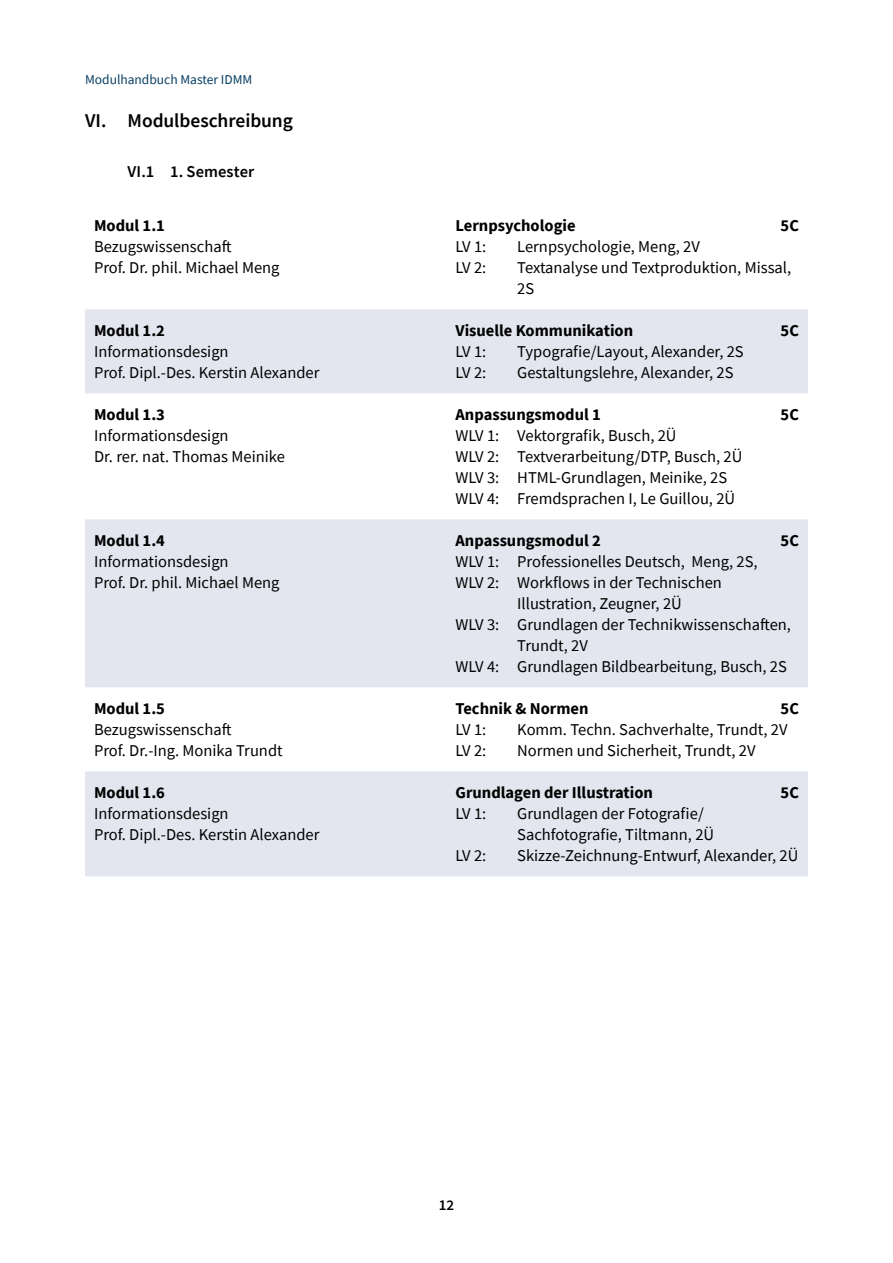
<style>
.page{position:relative;width:893px;height:1263px;background:#fff}
.page>*{position:absolute;margin:0;border:0;box-sizing:border-box;transform-origin:0 0}
.t1{font:600 19.5px "Source Sans Pro";letter-spacing:-.005em;color:#000}
.t2{font:16.5px/21px "Source Sans Pro";color:#000}
.t3{font:700 16.5px "Source Sans Pro";color:#000}
.t4{font:600 16.5px "Source Sans Pro";letter-spacing:.005em;color:#000}
.t5{font:600 15px "Source Sans Pro";color:#000}
.t6{font:13.5px "Source Sans Pro";color:#083f65}
</style>
<div class="page">
<svg style="left:85px;top:309px;width:723px;height:567px;fill:#e3e6ee"></svg>
<p class="t6" style="left:85px;top:71px;width:169px">Modulhandbuch Master IDMM</p>
<p class="t1" style="left:85px;top:108px;width:209px">VI. Modulbeschreibung</p>
<p class="t4" style="left:128px;top:160px;width:128px">VI.1 1. Semester</p>
<p class="t3" style="left:94px;top:214px;width:72px">Modul 1.1</p>
<p class="t2" style="left:94px;top:236px;width:187px">Bezugswissenschaft<br>Prof. Dr. phil. Michael Meng</p>
<p class="t3" style="left:94px;top:319px;width:72px">Modul 1.2</p>
<p class="t2" style="left:94px;top:341px;width:227px">Informationsdesign<br>Prof. Dipl.-Des. Kerstin Alexander</p>
<p class="t3" style="left:94px;top:403px;width:72px">Modul 1.3</p>
<p class="t2" style="left:94px;top:425px;width:192px">Informationsdesign<br>Dr. rer. nat. Thomas Meinike</p>
<p class="t3" style="left:94px;top:529px;width:72px">Modul 1.4</p>
<p class="t2" style="left:94px;top:551px;width:187px">Informationsdesign<br>Prof. Dr. phil. Michael Meng</p>
<p class="t3" style="left:94px;top:697px;width:72px">Modul 1.5</p>
<p class="t2" style="left:94px;top:719px;width:190px">Bezugswissenschaft<br>Prof. Dr.-Ing. Monika Trundt</p>
<p class="t3" style="left:94px;top:781px;width:72px">Modul 1.6</p>
<p class="t2" style="left:94px;top:803px;width:227px">Informationsdesign<br>Prof. Dipl.-Des. Kerstin Alexander</p>
<p class="t3" style="left:455px;top:214px;width:122px">Lernpsychologie</p>
<p class="t3" style="left:781px;top:214px;width:20px">5C</p>
<p class="t2" style="left:455px;top:236px;width:32px">LV 1:</p>
<p class="t2" style="left:517px;top:236px;width:184px">Lernpsychologie, Meng, 2V</p>
<p class="t2" style="left:455px;top:257px;width:32px">LV 2:</p>
<p class="t2" style="left:517px;top:257px;width:275px">Textanalyse und Textproduktion, Missal,<br>2S</p>
<p class="t3" style="left:455px;top:319px;width:179px">Visuelle Kommunikation</p>
<p class="t3" style="left:781px;top:319px;width:20px">5C</p>
<p class="t2" style="left:455px;top:341px;width:32px">LV 1:</p>
<p class="t2" style="left:517px;top:341px;width:228px">Typografie/Layout, Alexander, 2S</p>
<p class="t2" style="left:455px;top:362px;width:32px">LV 2:</p>
<p class="t2" style="left:517px;top:362px;width:218px">Gestaltungslehre, Alexander, 2S</p>
<p class="t3" style="left:455px;top:403px;width:147px">Anpassungsmodul 1</p>
<p class="t3" style="left:781px;top:403px;width:20px">5C</p>
<p class="t2" style="left:455px;top:425px;width:288px">WLV 1: Vektorgrafik, Busch, 2Ü<br>WLV 2: Textverarbeitung/DTP, Busch, 2Ü WLV 3: HTML-Grundlagen, Meinike, 2S WLV 4: Fremdsprachen I, Le Guillou, 2Ü</p>
<p class="t3" style="left:455px;top:529px;width:147px">Anpassungsmodul 2</p>
<p class="t3" style="left:781px;top:529px;width:20px">5C</p>
<p class="t2" style="left:455px;top:551px;width:304px">WLV 1: Professionelles Deutsch, Meng, 2S,</p>
<p class="t2" style="left:455px;top:572px;width:268px">WLV 2: Workflows in der Technischen</p>
<p class="t2" style="left:517px;top:593px;width:166px">Illustration, Zeugner, 2Ü</p>
<p class="t2" style="left:455px;top:614px;width:337px">WLV 3: Grundlagen der Technikwissenschaften,</p>
<p class="t2" style="left:517px;top:635px;width:72px">Trundt, 2V</p>
<p class="t2" style="left:455px;top:656px;width:333px">WLV 4: Grundlagen Bildbearbeitung, Busch, 2S</p>
<p class="t3" style="left:455px;top:697px;width:135px">Technik &amp; Normen</p>
<p class="t3" style="left:781px;top:697px;width:20px">5C</p>
<p class="t2" style="left:455px;top:719px;width:32px">LV 1:</p>
<p class="t2" style="left:517px;top:719px;width:272px">Komm. Techn. Sachverhalte, Trundt, 2V</p>
<p class="t2" style="left:455px;top:740px;width:32px">LV 2:</p>
<p class="t2" style="left:517px;top:740px;width:240px">Normen und Sicherheit, Trundt, 2V</p>
<p class="t3" style="left:455px;top:781px;width:199px">Grundlagen der Illustration</p>
<p class="t3" style="left:781px;top:781px;width:20px">5C</p>
<p class="t2" style="left:455px;top:803px;width:32px">LV 1:</p>
<p class="t2" style="left:517px;top:803px;width:198px">Grundlagen der Fotografie/<br>Sachfotografie, Tiltmann, 2Ü</p>
<p class="t2" style="left:455px;top:845px;width:32px">LV 2:</p>
<p class="t2" style="left:517px;top:845px;width:283px">Skizze-Zeichnung-Entwurf, Alexander, 2Ü</p>
<p class="t5" style="left:439px;top:1195px;width:17px">12</p>
</div>
